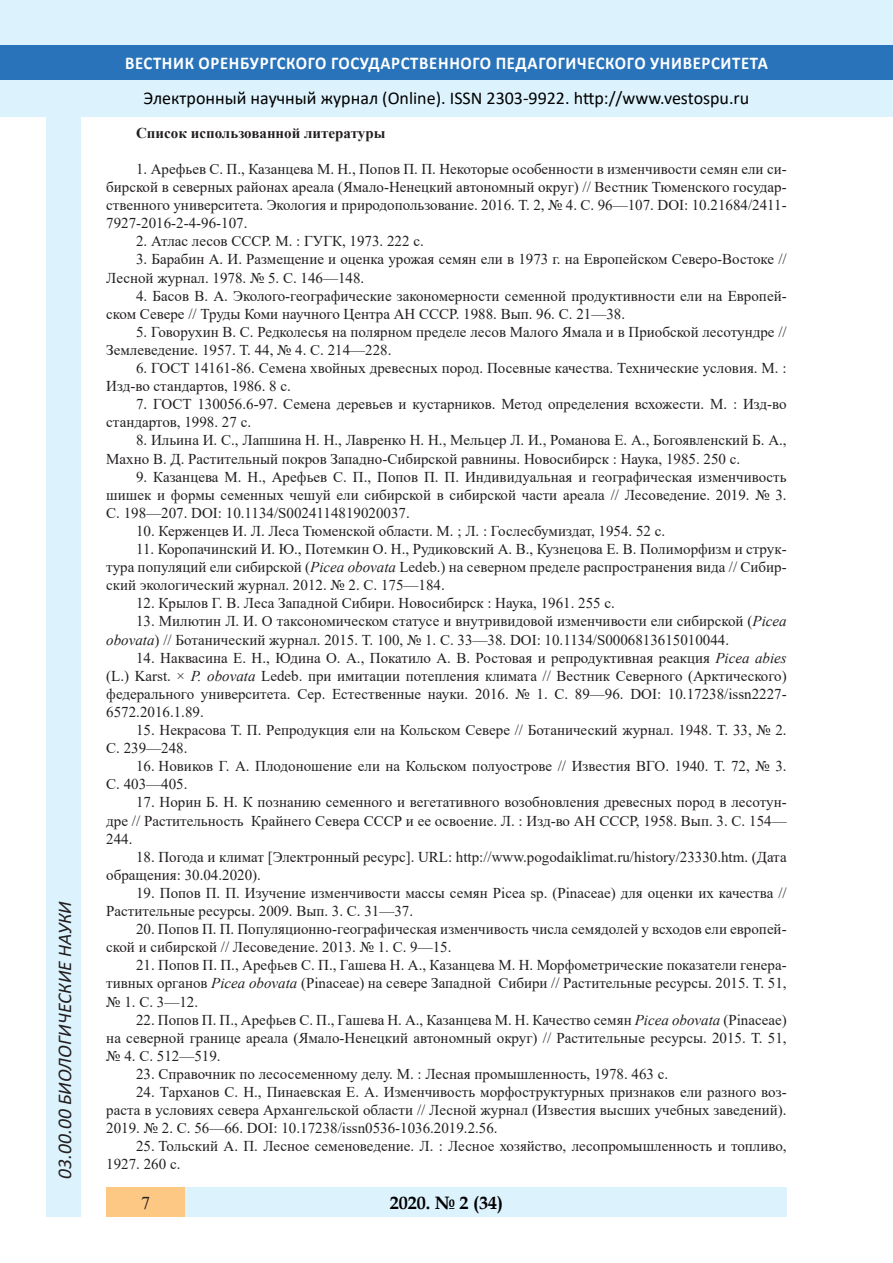
<style>
.page{position:relative;width:893px;height:1263px;background:#fff}
.page>*{position:absolute;margin:0;border:0;box-sizing:border-box;transform-origin:0 0}
.t1{font:italic 19.5px "Calibri";color:#231f20}
.t2{font:18px "Calibri";color:#000}
.t3{font:700 18px "Calibri";letter-spacing:.04em;color:#fff;scale:.93 1}
.t4{font:700 18px "Book Antiqua";color:#000}
.t5{font:18px "Times New Roman";color:#231f20}
.литература{font:15px/18.1px "Times New Roman";color:#231f20}
.литература-2{font:700 15px "Times New Roman";color:#231f20}
.s1{font-style:italic}
</style>
<div class="page">
<div style="left:0;top:0;width:893px;height:116px;background:#dcf2fc"></div>
<div style="left:0;top:45px;width:893px;height:34px;background:#2873ba"></div>
<div style="left:47px;top:116px;width:34px;height:1101px;background:#dcf2fc"></div>
<div style="left:106px;top:1188px;width:681px;height:29px;background:#dcf2fc"></div>
<div style="left:106px;top:1188px;width:79px;height:29px;background:#fdc784"></div>
<h1 class="t1" style="left:51px;top:1179px;width:279px;rotate:-90deg">03.00.00 БИОЛОГИЧЕСКИЕ НАУКИ</h1>
<p class="t3" style="left:125px;top:50px;width:693px">ВЕСТНИК ОРЕНБУРГСКОГО ГОСУДАРСТВЕННОГО ПЕДАГОГИЧЕСКОГО УНИВЕРСИТЕТА</p>
<p class="t2" style="left:144px;top:85px;width:607px">Электронный научный журнал (Online). ISSN 2303-9922. http://www.vestospu.ru</p>
<p class="литература-2" style="left:136px;top:122px;width:251px">Список использованной литературы</p>
<p class="литература" style="left:106px;top:159px;width:682px;text-align:justify;text-indent:30px">1. Арефьев С. П., Казанцева М. Н., Попов П. П. Некоторые особенности в изменчивости семян ели си&shy;бирской в северных районах ареала (Ямало-Ненецкий автономный округ) // Вестник Тюменского государ&shy;ственного университета. Экология и природопользование. 2016. Т. 2, № 4. С. 96—107. DOI: 10.21684/2411- 7927-2016-2-4-96-107.</p>
<p class="литература" style="left:136px;top:232px;width:289px">2. Атлас лесов СССР. М. : ГУГК, 1973. 222 с.</p>
<p class="литература" style="left:106px;top:250px;width:682px;text-indent:30px">3. Барабин А. И. Размещение и оценка урожая семян ели в 1973 г. на Европейском Северо-Востоке //<br>Лесной журнал. 1978. № 5. С. 146—148.</p>
<p class="литература" style="left:106px;top:286px;width:682px;text-indent:30px">4. Басов В. А. Эколого-географические закономерности семенной продуктивности ели на Европей&shy;ском Севере // Труды Коми научного Центра АН СССР. 1988. Вып. 96. С. 21—38.</p>
<p class="литература" style="left:106px;top:322px;width:682px;text-indent:30px">5. Говорухин В. С. Редколесья на полярном пределе лесов Малого Ямала и в Приобской лесотундре //<br>Землеведение. 1957. Т. 44, № 4. С. 214—228.</p>
<p class="литература" style="left:106px;top:358px;width:682px;text-indent:30px">6. ГОСТ 14161-86. Семена хвойных древесных пород. Посевные качества. Технические условия. М. :<br>Изд-во стандартов, 1986. 8 с.</p>
<p class="литература" style="left:106px;top:395px;width:682px;text-indent:30px">7. ГОСТ 130056.6-97. Семена деревьев и кустарников. Метод определения всхожести. М. : Изд-во стандартов, 1998. 27 с.</p>
<p class="литература" style="left:106px;top:431px;width:682px;text-indent:30px">8. Ильина И. С., Лапшина Н. Н., Лавренко Н. Н., Мельцер Л. И., Романова Е. А., Богоявленский Б. А.,<br>Махно В. Д. Растительный покров Западно-Сибирской равнины. Новосибирск : Наука, 1985. 250 с.</p>
<p class="литература" style="left:106px;top:467px;width:682px;text-align:justify;text-indent:30px">9. Казанцева М. Н., Арефьев С. П., Попов П. П. Индивидуальная и географическая изменчивость шишек и формы семенных чешуй ели сибирской в сибирской части ареала // Лесоведение. 2019. № 3.<br>С. 198—207. DOI: 10.1134/S0024114819020037.</p>
<p class="литература" style="left:136px;top:521px;width:531px">10. Керженцев И. Л. Леса Тюменской области. М. ; Л. : Гослесбумиздат, 1954. 52 с.</p>
<p class="литература" style="left:106px;top:539px;width:682px;text-align:justify;text-indent:30px">11. Коропачинский И. Ю., Потемкин О. Н., Рудиковский А. В., Кузнецова Е. В. Полиморфизм и струк&shy;тура популяций ели сибирской (<span class="s1">Picea obovata</span> Ledeb.) на северном пределе распространения вида // Сибир&shy;ский экологический журнал. 2012. № 2. С. 175—184.</p>
<p class="литература" style="left:136px;top:594px;width:480px">12. Крылов Г. В. Леса Западной Сибири. Новосибирск : Наука, 1961. 255 с.</p>
<p class="литература" style="left:106px;top:612px;width:682px;text-indent:30px">13. Милютин Л. И. О таксономическом статусе и внутривидовой изменчивости ели сибирской (<span class="s1">Picea obovata</span>) // Ботанический журнал. 2015. Т. 100, № 1. С. 33—38. DOI: 10.1134/S0006813615010044.</p>
<p class="литература" style="left:106px;top:648px;width:682px;text-align:justify;text-indent:30px">14. Наквасина Е. Н., Юдина О. А., Покатило А. В. Ростовая и репродуктивная реакция <span class="s1">Picea abies </span>(L.) Karst. × <span class="s1">P. obovata</span> Ledeb. при имитации потепления климата // Вестник Северного (Арктического) федерального университета. Сер. Естественные науки. 2016. № 1. С. 89—96. DOI: 10.17238/issn2227- 6572.2016.1.89.</p>
<p class="литература" style="left:106px;top:720px;width:682px;text-indent:30px">15. Некрасова Т. П. Репродукция ели на Кольском Севере // Ботанический журнал. 1948. Т. 33, № 2.<br>С. 239—248.</p>
<p class="литература" style="left:106px;top:757px;width:682px;text-indent:30px">16. Новиков Г. А. Плодоношение ели на Кольском полуострове // Известия ВГО. 1940. Т. 72, № 3.<br>С. 403—405.</p>
<p class="литература" style="left:106px;top:793px;width:682px;text-align:justify;text-indent:30px">17. Норин Б. Н. К познанию семенного и вегетативного возобновления древесных пород в лесотун&shy;дре // Растительность Крайнего Севера СССР и ее освоение. Л. : Изд-во АН СССР, 1958. Вып. 3. С. 154— 244.</p>
<p class="литература" style="left:106px;top:847px;width:682px;text-indent:30px">18. Погода и климат [Электронный ресурс]. URL: http://www.pogodaiklimat.ru/history/23330.htm. (Дата обращения: 30.04.2020).</p>
<p class="литература" style="left:106px;top:883px;width:682px;text-indent:30px">19. Попов П. П. Изучение изменчивости массы семян Picea sp. (Pinaceae) для оценки их качества //<br>Растительные ресурсы. 2009. Вып. 3. С. 31—37.</p>
<p class="литература" style="left:106px;top:919px;width:682px;text-indent:30px">20. Попов П. П. Популяционно-географическая изменчивость числа семядолей у всходов ели европей&shy;ской и сибирской // Лесоведение. 2013. № 1. С. 9—15.</p>
<p class="литература" style="left:106px;top:956px;width:682px;text-align:justify;text-indent:30px">21. Попов П. П., Арефьев С. П., Гашева Н. А., Казанцева М. Н. Морфометрические показатели генера&shy;тивных органов <span class="s1">Picea obovata</span> (Pinaceae) на севере Западной Сибири // Растительные ресурсы. 2015. Т. 51, № 1. С. 3—12.</p>
<p class="литература" style="left:106px;top:1010px;width:682px;text-align:justify;text-indent:30px">22. Попов П. П., Арефьев С. П., Гашева Н. А., Казанцева М. Н. Качество семян <span class="s1">Picea obovata</span> (Pinaceae) на северной границе ареала (Ямало-Ненецкий автономный округ) // Растительные ресурсы. 2015. Т. 51, № 4. С. 512—519.</p>
<p class="литература" style="left:136px;top:1064px;width:534px">23. Справочник по лесосеменному делу. М. : Лесная промышленность, 1978. 463 с.</p>
<p class="литература" style="left:106px;top:1082px;width:682px;text-align:justify;text-indent:30px">24. Тарханов С. Н., Пинаевская Е. А. Изменчивость морфоструктурных признаков ели разного воз&shy;раста в условиях севера Архангельской области // Лесной журнал (Известия высших учебных заведений).<br>2019. № 2. С. 56—66. DOI: 10.17238/issn0536-1036.2019.2.56.</p>
<p class="литература" style="left:106px;top:1137px;width:682px;text-indent:30px">25. Тольский А. П. Лесное семеноведение. Л. : Лесное хозяйство, лесопромышленность и топливо,<br>1927. 260 с.</p>
<p class="t5" style="left:141px;top:1190px;width:10px">7</p>
<p class="t4" style="left:390px;top:1190px;width:115px">2020. № 2 (34)</p>
</div>
